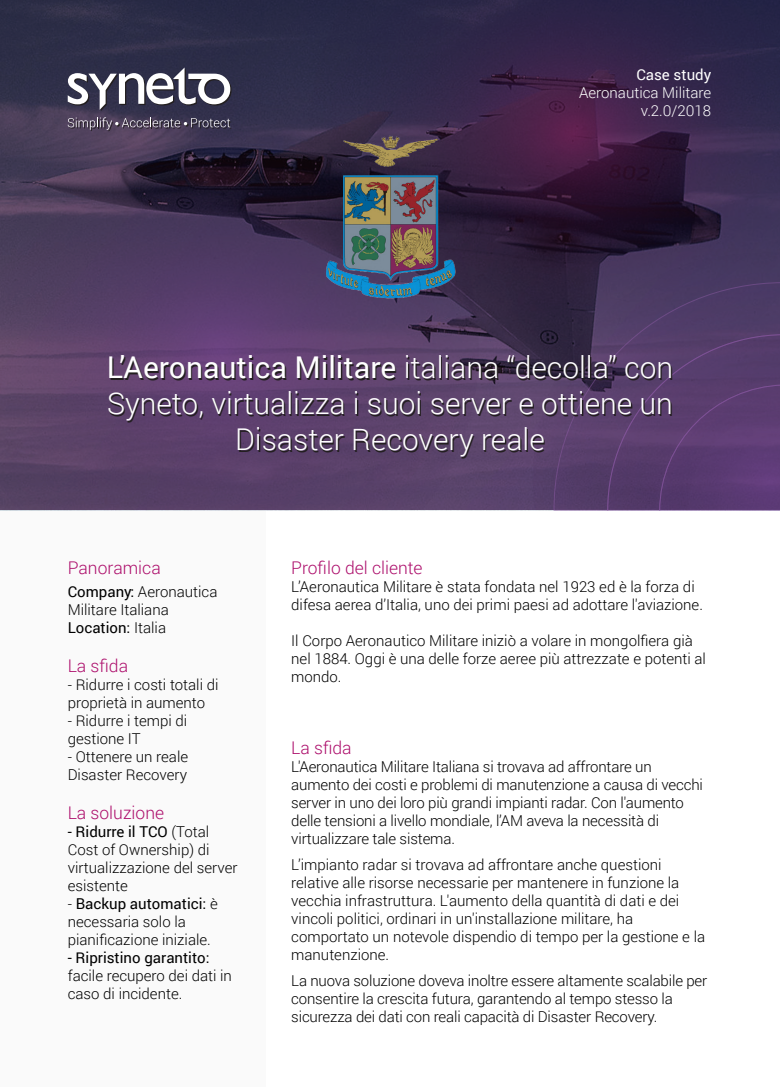
<style>
.page{position:relative;width:780px;height:1088px;background:#fff}
.page>*{position:absolute;margin:0;border:0;box-sizing:border-box;transform-origin:0 0}
.t1{font:300 30px/36px "Roboto";color:#fff;text-align:center}
.t2{font:300 17.5px "Roboto";color:#ad0f6c}
.t3{font:300 15px/18px "Roboto";color:#000}
.t4{font:300 15px/18px "Roboto";color:#fff;text-align:right}
.t5{font:15px "Roboto";color:#000}
.t6{font:15px "Roboto";color:#fff}
.s1{font-weight:400}
</style>
<div class="page">
<svg style="left:0;top:0;width:533px;height:510px;background:#36324f"></svg>
<svg style="left:309px;top:0;width:471px;height:388px;background:#332344"></svg>
<svg style="left:533px;top:251px;width:247px;height:259px;background:#423255"></svg>
<svg style="left:0;top:99px;width:478px;height:411px;background:#503b60"></svg>
<svg style="left:554px;top:282px;width:226px;height:228px;background:#4b3860"></svg>
<svg style="left:607px;top:334px;width:173px;height:176px;background:#593c6e"></svg>
<div style="left:0;top:511px;width:266px;height:576px;background:#fafafa"></div>
<svg style="left:68px;top:67px;width:163px;height:44px"></svg>
<svg style="left:68px;top:117px;width:163px;height:14px;background:#5b5267"></svg>
<img style="left:318px;top:130px;width:144px;height:175px">
<p class="t6" style="left:636px;top:64px;width:76px">Case study</p>
<p class="t4" style="left:579px;top:83px;width:133px">Aeronautica Militare v.2.0/2018</p>
<h1 class="t1" style="left:107px;top:349px;width:568px"><span class="s1">L’Aeronautica Militare</span> italiana “decolla” con<br>Syneto, virtualizza i suoi server e ottiene un<br>Disaster Recovery reale</h1>
<p class="t2" style="left:68px;top:556px;width:94px">Panoramica</p>
<p class="t3" style="left:68px;top:582px;width:151px"><span class="s1">Company:</span> Aeronautica<br>Militare Italiana<br><span class="s1">Location:</span> Italia</p>
<p class="t2" style="left:68px;top:654px;width:62px">La sfida</p>
<p class="t3" style="left:68px;top:675px;width:152px">- Ridurre i costi totali di proprietà in aumento</p>
<p class="t3" style="left:68px;top:711px;width:121px">- Ridurre i tempi di gestione IT</p>
<p class="t3" style="left:68px;top:747px;width:122px">- Ottenere un reale<br>Disaster Recovery</p>
<p class="t2" style="left:68px;top:801px;width:98px">La soluzione</p>
<p class="t3" style="left:68px;top:822px;width:171px"><span class="s1">- Ridurre il TCO</span> (Total<br>Cost of Ownership) di virtualizzazione del server esistente</p>
<p class="t3" style="left:68px;top:894px;width:151px">- <span class="s1">Backup automatici:</span> è necessaria solo la pianificazione iniziale.</p>
<p class="t5" style="left:68px;top:947px;width:143px">- Ripristino garantito:</p>
<p class="t3" style="left:68px;top:966px;width:166px">facile recupero dei dati in caso di incidente.</p>
<p class="t2" style="left:291px;top:555px;width:133px">Profilo del cliente</p>
<p class="t3" style="left:291px;top:577px;width:413px">L’Aeronautica Militare è stata fondata nel 1923 ed è la forza di difesa aerea d’Italia, uno dei primi paesi ad adottare l'aviazione.</p>
<p class="t3" style="left:291px;top:631px;width:416px">Il Corpo Aeronautico Militare iniziò a volare in mongolfiera già nel 1884. Oggi è una delle forze aeree più attrezzate e potenti al mondo.</p>
<p class="t2" style="left:291px;top:735px;width:62px">La sfida</p>
<p class="t3" style="left:291px;top:757px;width:413px">L'Aeronautica Militare Italiana si trovava ad affrontare un aumento dei costi e problemi di manutenzione a causa di vecchi server in uno dei loro più grandi impianti radar. Con l'aumento delle tensioni a livello mondiale, l’AM aveva la necessità di virtualizzare tale sistema.</p>
<p class="t3" style="left:291px;top:855px;width:415px">L’impianto radar si trovava ad affrontare anche questioni relative alle risorse necessarie per mantenere in funzione la vecchia infrastruttura. L'aumento della quantità di dati e dei vincoli politici, ordinari in un'installazione militare, ha comportato un notevole dispendio di tempo per la gestione e la manutenzione.</p>
<p class="t3" style="left:291px;top:971px;width:417px">La nuova soluzione doveva inoltre essere altamente scalabile per consentire la crescita futura, garantendo al tempo stesso la sicurezza dei dati con reali capacità di Disaster Recovery.</p>
</div>
